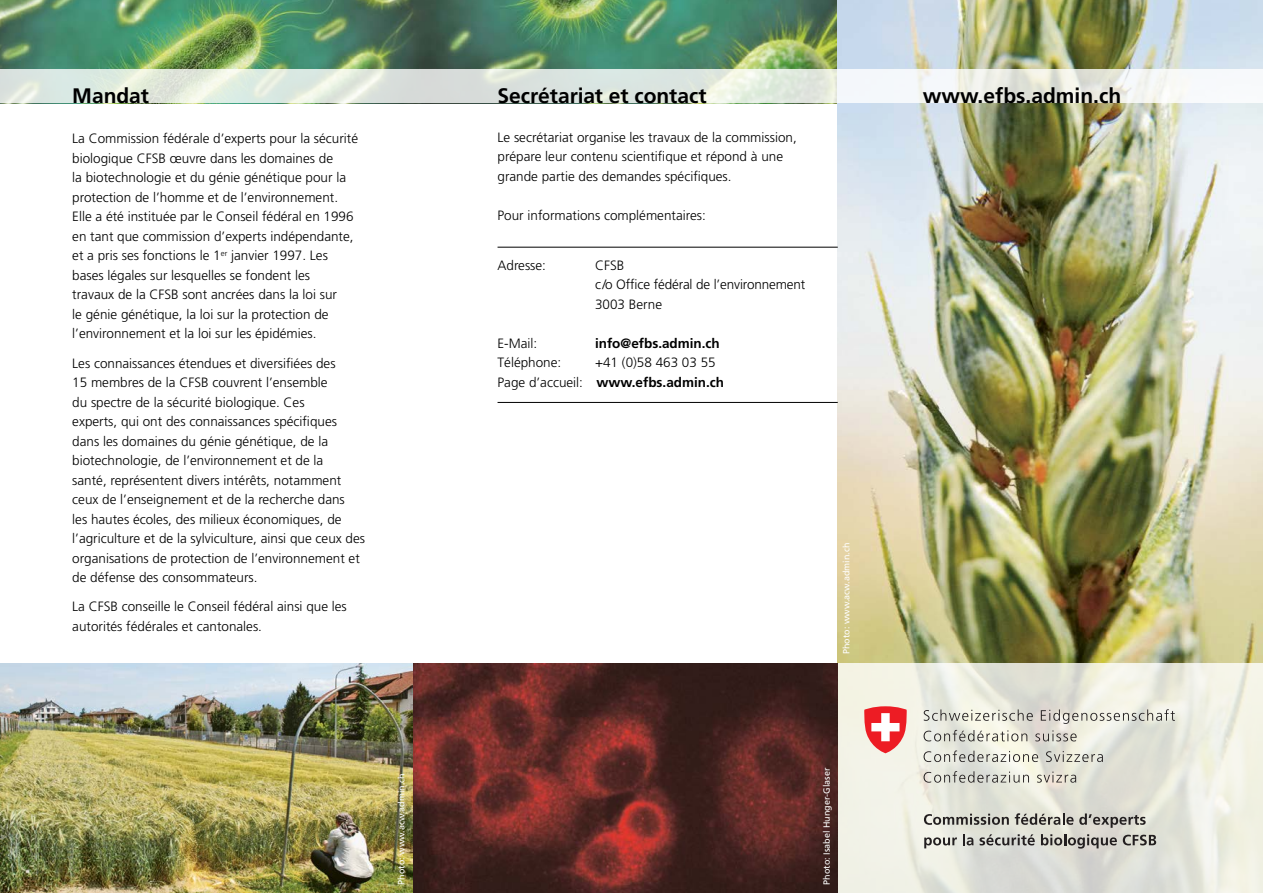
<style>
.page{position:relative;width:1263px;height:893px;background:#fff}
.page>*{position:absolute;margin:0;border:0;box-sizing:border-box;transform-origin:0 0}
.t1{font:700 21px "Frutiger";color:#000}
.t2{font:300 13.5px/19.5px "Frutiger";color:#000}
.t3{font:700 13.5px "Frutiger";color:#000}
.t4{font:9px "Frutiger";color:#fff}
.s1{font-weight:300}
</style>
<div class="page">
<img style="left:0;top:0;width:838px;height:70px">
<img style="left:838px;top:0;width:425px;height:663px">
<svg style="left:0;top:70px;width:1263px;height:33px"></svg>
<svg style="left:838px;top:663px;width:425px;height:230px;background:#e8e9de"></svg>
<img style="left:0;top:663px;width:838px;height:230px">
<svg style="left:924px;top:814px;width:85px;height:11px"></svg>
<svg style="left:1015px;top:813px;width:131px;height:15px;background:#aba9a2"></svg>
<svg style="left:924px;top:837px;width:33px;height:11px"></svg>
<svg style="left:963px;top:834px;width:10px;height:11px"></svg>
<svg style="left:979px;top:834px;width:56px;height:11px"></svg>
<svg style="left:1041px;top:834px;width:76px;height:15px"></svg>
<svg style="left:1123px;top:835px;width:33px;height:10px"></svg>
<svg style="left:924px;top:709px;width:109px;height:12px"></svg>
<svg style="left:1041px;top:709px;width:134px;height:15px;background:#cdcbc2"></svg>
<svg style="left:923px;top:730px;width:104px;height:11px"></svg>
<svg style="left:1035px;top:730px;width:42px;height:11px"></svg>
<svg style="left:923px;top:750px;width:115px;height:12px"></svg>
<svg style="left:1046px;top:751px;width:57px;height:11px"></svg>
<svg style="left:923px;top:771px;width:106px;height:12px"></svg>
<svg style="left:1037px;top:772px;width:39px;height:11px"></svg>
<svg style="left:864px;top:706px;width:43px;height:47px"></svg>
<hr style="left:497px;top:247px;width:341px;height:1px;background:#000">
<hr style="left:497px;top:402px;width:341px;height:1px;background:#000">
<p class="t1" style="left:72px;top:83px;width:78px">Mandat</p>
<p class="t2" style="left:72px;top:129px;width:287px">La Commission fédérale d’experts pour la sécurité biologique CFSB œuvre dans les domaines de<br>la biotechnologie et du génie génétique pour la protection de l’homme et de l’environnement.<br>Elle a été instituée par le Conseil fédéral en 1996 en tant que commission d’experts indépendante, et a pris ses fonctions le 1<sup>er</sup> janvier 1997. Les bases légales sur lesquelles se fondent les<br>travaux de la CFSB sont ancrées dans la loi sur<br>le génie génétique, la loi sur la protection de l’environnement et la loi sur les épidémies.</p>
<p class="t2" style="left:72px;top:353px;width:294px">Les connaissances étendues et diversifiées des<br>15 membres de la CFSB couvrent l’ensemble<br>du spectre de la sécurité biologique. Ces<br>experts, qui ont des connaissances spécifiques dans les domaines du génie génétique, de la biotechnologie, de l’environnement et de la<br>santé, représentent divers intérêts, notamment ceux de l’enseignement et de la recherche dans<br>les hautes écoles, des milieux économiques, de l’agriculture et de la sylviculture, ainsi que ceux des organisations de protection de l’environnement et de défense des consommateurs.</p>
<p class="t2" style="left:72px;top:597px;width:276px">La CFSB conseille le Conseil fédéral ainsi que les autorités fédérales et cantonales.</p>
<p class="t4" style="left:396px;top:884px;width:113px;rotate:-90deg">Photo: www.acw.admin.ch</p>
<p class="t1" style="left:497px;top:83px;width:211px">Secrétariat et contact</p>
<p class="t2" style="left:497px;top:127px;width:301px">Le secrétariat organise les travaux de la commission, prépare leur contenu scientifique et répond à une grande partie des demandes spécifiques.</p>
<p class="t2" style="left:497px;top:205px;width:210px">Pour informations complémentaires:</p>
<p class="t2" style="left:497px;top:255px;width:50px">Adresse:</p>
<p class="t2" style="left:595px;top:255px;width:31px">CFSB</p>
<p class="t2" style="left:595px;top:275px;width:212px">c/o Office fédéral de l’environnement</p>
<p class="t2" style="left:595px;top:294px;width:69px">3003 Berne</p>
<p class="t2" style="left:497px;top:333px;width:41px">E-Mail:</p>
<p class="t3" style="left:595px;top:335px;width:126px">info@efbs.admin.ch</p>
<p class="t2" style="left:497px;top:353px;width:65px">Téléphone:</p>
<p class="t2" style="left:595px;top:353px;width:122px">+41 (0)58 463 03 55</p>
<p class="t3" style="left:497px;top:374px;width:228px"><span class="s1">Page d’accueil:</span> www.efbs.admin.ch</p>
<p class="t4" style="left:841px;top:654px;width:113px;rotate:-90deg">Photo: www.acw.admin.ch</p>
<p class="t4" style="left:821px;top:884px;width:118px;rotate:-90deg">Photo: Isabel Hunger-Glaser</p>
<p class="t1" style="left:923px;top:84px;width:200px">www.efbs.admin.ch</p>
</div>
